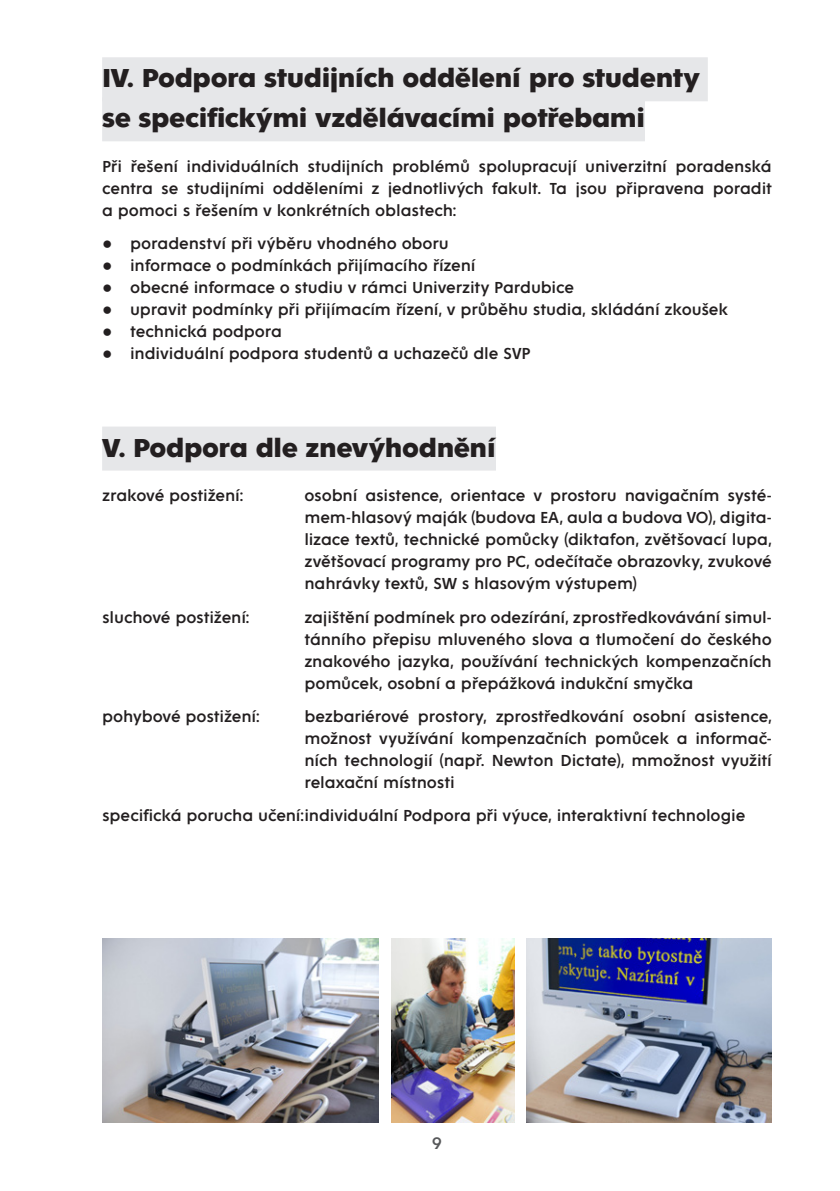
<style>
.page{position:relative;width:840px;height:1191px;background:#fff}
.page>*{position:absolute;margin:0;border:0;box-sizing:border-box;transform-origin:0 0}
.t1{font:700 28px/40px "Fenomen Sans";letter-spacing:-.015em;color:#231f20}
.t2{font:18px "Fenomen Sans";color:#57585a}
.t3{font:17.2px/22px "Fenomen Sans";letter-spacing:-.005em;color:#231f20;text-align:justify}
.s1{font-family:"Arial"}
</style>
<div class="page">
<div style="left:102px;top:57px;width:605px;height:44px;background:#e6e7e9"></div>
<div style="left:102px;top:97px;width:542px;height:44px;background:#e6e7e9"></div>
<div style="left:102px;top:426px;width:393px;height:44px;background:#e6e7e9"></div>
<img style="left:526px;top:938px;width:245px;height:185px">
<img style="left:391px;top:938px;width:122px;height:185px">
<img style="left:102px;top:938px;width:276px;height:185px">
<p class="t1" style="left:102px;top:59px;width:599px">IV. Podpora studijních oddělení pro studenty se specifickými vzdělávacími potřebami</p>
<p class="t3" style="left:102px;top:156px;width:671px">Při řešení individuálních studijních problémů spolupracují univerzitní poradenská centra se studijními odděleními z jednotlivých fakult. Ta jsou připravena poradit a pomoci s řešením v konkrétních oblastech:</p>
<p class="t3" style="left:102px;top:233px;width:348px"><span class="s1">●</span> poradenství při výběru vhodného oboru</p>
<p class="t3" style="left:102px;top:255px;width:375px"><span class="s1">●</span> informace o podmínkách přijímacího řízení</p>
<p class="t3" style="left:102px;top:277px;width:473px"><span class="s1">●</span> obecné informace o studiu v rámci Univerzity Pardubice</p>
<p class="t3" style="left:102px;top:299px;width:627px"><span class="s1">●</span> upravit podmínky při přijímacím řízení, v průběhu studia, skládání zkoušek</p>
<p class="t3" style="left:102px;top:321px;width:181px"><span class="s1">●</span> technická podpora</p>
<p class="t3" style="left:102px;top:343px;width:429px"><span class="s1">●</span> individuální podpora studentů a uchazečů dle SVP</p>
<p class="t1" style="left:102px;top:428px;width:395px">V. Podpora dle znevýhodnění</p>
<p class="t3" style="left:102px;top:485px;width:142px">zrakové postižení:</p>
<p class="t3" style="left:304px;top:485px;width:468px">osobní asistence, orientace v prostoru navigačním systé&shy;mem-hlasový maják (budova EA, aula a budova VO), digita&shy;lizace textů, technické pomůcky (diktafon, zvětšovací lupa, zvětšovací programy pro PC, odečítače obrazovky, zvukové nahrávky textů, SW s hlasovým výstupem)</p>
<p class="t3" style="left:102px;top:606px;width:149px">sluchové postižení:</p>
<p class="t3" style="left:304px;top:606px;width:468px">zajištění podmínek pro odezírání, zprostředkovávání simul&shy;tánního přepisu mluveného slova a tlumočení do českého znakového jazyka, používání technických kompenzačních pomůcek, osobní a přepážková indukční smyčka</p>
<p class="t3" style="left:102px;top:705px;width:159px">pohybové postižení:</p>
<p class="t3" style="left:304px;top:705px;width:468px">bezbariérové prostory, zprostředkování osobní asistence, možnost využívání kompenzačních pomůcek a informač&shy;ních technologií (např. Newton Dictate), mmožnost využití relaxační místnosti</p>
<p class="t3" style="left:102px;top:805px;width:644px">specifická porucha učení:individuální Podpora při výuce, interaktivní technologie</p>
<p class="t2" style="left:432px;top:1133px;width:11px">9</p>
</div>
